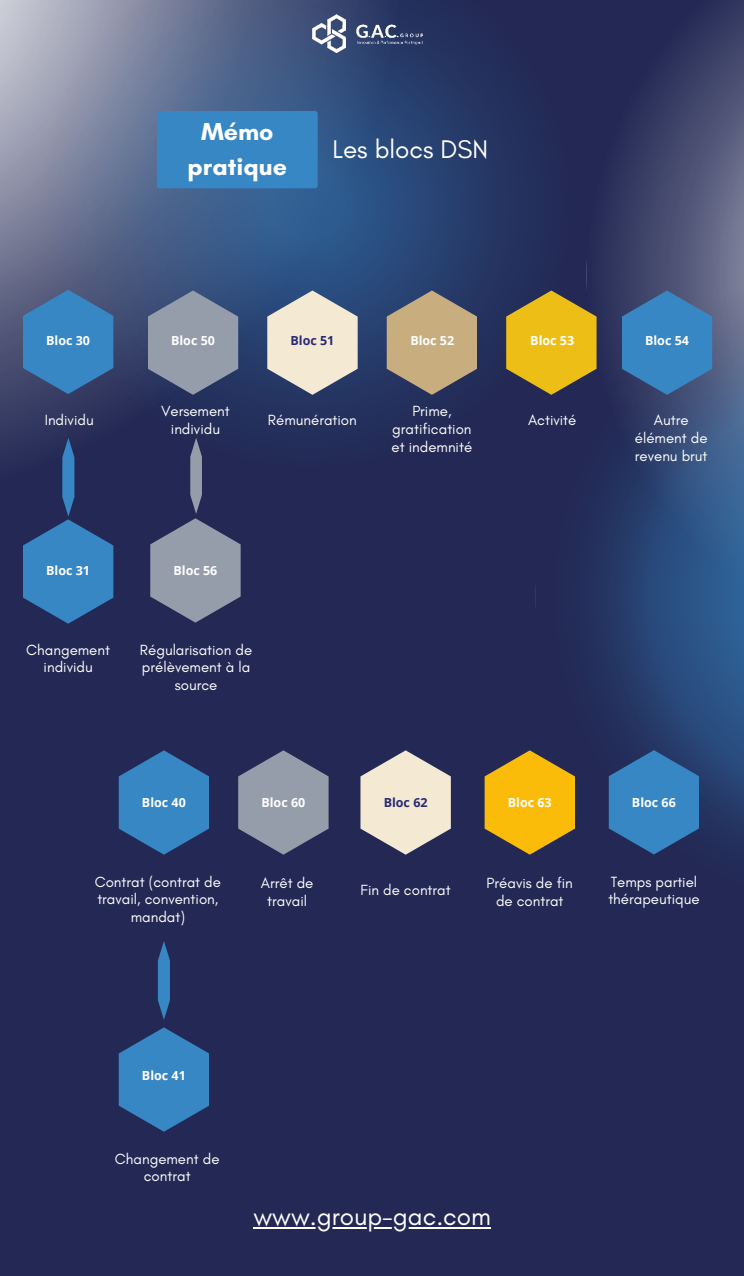
<style>
.page{position:relative;width:744px;height:1276px;background:#232954}
.page>*{position:absolute;margin:0;border:0;box-sizing:border-box;transform-origin:0 0}
.t1{font:26px "Glacial Indifference";color:#fff}
.t2{font:700 25px/34.8px "Glacial Indifference";color:#fff;text-align:center}
.t3{font:15px/17.8px "Glacial Indifference";color:#fff;text-align:center}
.t4{font:700 12.5px "Open Sans";color:#fff}
.t5{font:700 12.5px "Open Sans";color:#282a74}
</style>
<div class="page">
<svg style="left:0;top:0;width:41px;height:450px;background:#81849c"></svg>
<svg style="left:41px;top:0;width:475px;height:436px"></svg>
<svg style="left:23px;top:290px;width:90px;height:104px;background:#3978af"></svg>
<svg style="left:148px;top:290px;width:90px;height:105px;background:#7b859b"></svg>
<svg style="left:267px;top:290px;width:91px;height:105px;background:#bebdba"></svg>
<svg style="left:387px;top:290px;width:90px;height:105px;background:#9e8e78"></svg>
<svg style="left:586px;top:0;width:158px;height:263px"></svg>
<svg style="left:535px;top:263px;width:209px;height:592px"></svg>
<svg style="left:506px;top:290px;width:90px;height:105px"></svg>
<div style="left:157px;top:111px;width:161px;height:77px;background:#3687c4;border-radius:3px"></div>
<img style="left:312px;top:14px;width:110px;height:39px">
<svg style="left:119px;top:750px;width:90px;height:105px"></svg>
<svg style="left:238px;top:750px;width:90px;height:105px"></svg>
<svg style="left:360px;top:750px;width:91px;height:105px"></svg>
<svg style="left:484px;top:750px;width:91px;height:105px"></svg>
<svg style="left:622px;top:290px;width:90px;height:105px;background:#3977ae"></svg>
<svg style="left:23px;top:438px;width:90px;height:186px"></svg>
<svg style="left:150px;top:438px;width:91px;height:185px"></svg>
<svg style="left:609px;top:750px;width:90px;height:104px"></svg>
<svg style="left:119px;top:1027px;width:90px;height:105px"></svg>
<svg style="left:158px;top:941px;width:12px;height:79px"></svg>
<hr style="left:253px;top:1227px;width:238px;height:2px;background:#fff">
<h2 class="t2" style="left:187px;top:114px;width:101px">Mémo pratique</h2>
<h1 class="t1" style="left:332px;top:135px;width:157px">Les blocs DSN</h1>
<p class="t4" style="left:46px;top:332px;width:45px">Bloc 30</p>
<p class="t4" style="left:171px;top:332px;width:45px">Bloc 50</p>
<p class="t5" style="left:290px;top:332px;width:45px">Bloc 51</p>
<p class="t4" style="left:410px;top:332px;width:45px">Bloc 52</p>
<p class="t4" style="left:530px;top:332px;width:45px">Bloc 53</p>
<p class="t3" style="left:45px;top:411px;width:50px">Individu</p>
<p class="t3" style="left:161px;top:402px;width:70px">Versement individu</p>
<p class="t3" style="left:268px;top:411px;width:90px">Rémunération</p>
<p class="t3" style="left:391px;top:402px;width:82px">Prime, gratification et indemnité</p>
<p class="t3" style="left:528px;top:411px;width:50px">Activité</p>
<p class="t4" style="left:46px;top:562px;width:45px">Bloc 31</p>
<p class="t4" style="left:173px;top:562px;width:45px">Bloc 56</p>
<p class="t3" style="left:26px;top:641px;width:85px">Changement individu</p>
<p class="t3" style="left:140px;top:641px;width:114px">Régularisation de prélèvement à la source</p>
<p class="t4" style="left:645px;top:332px;width:45px">Bloc 54</p>
<p class="t3" style="left:635px;top:411px;width:74px">Autre élément de revenu brut</p>
<p class="t4" style="left:142px;top:794px;width:45px">Bloc 40</p>
<p class="t4" style="left:261px;top:794px;width:45px">Bloc 60</p>
<p class="t5" style="left:384px;top:794px;width:45px">Bloc 62</p>
<p class="t4" style="left:508px;top:794px;width:45px">Bloc 63</p>
<p class="t3" style="left:95px;top:873px;width:128px">Contrat (contrat de travail, convention, mandat)</p>
<p class="t3" style="left:261px;top:875px;width:54px">Arrêt de travail</p>
<p class="t3" style="left:360px;top:882px;width:92px">Fin de contrat</p>
<p class="t3" style="left:486px;top:875px;width:88px">Préavis de fin de contrat</p>
<p class="t4" style="left:632px;top:794px;width:45px">Bloc 66</p>
<p class="t3" style="left:608px;top:873px;width:93px;text-align:left">Temps partiel thérapeutique</p>
<p class="t4" style="left:142px;top:1066px;width:45px">Bloc 41</p>
<p class="t3" style="left:115px;top:1150px;width:106px">Changement de contrat</p>
<h1 class="t1" style="left:253px;top:1202px;width:239px">www.group-gac.com</h1>
</div>
